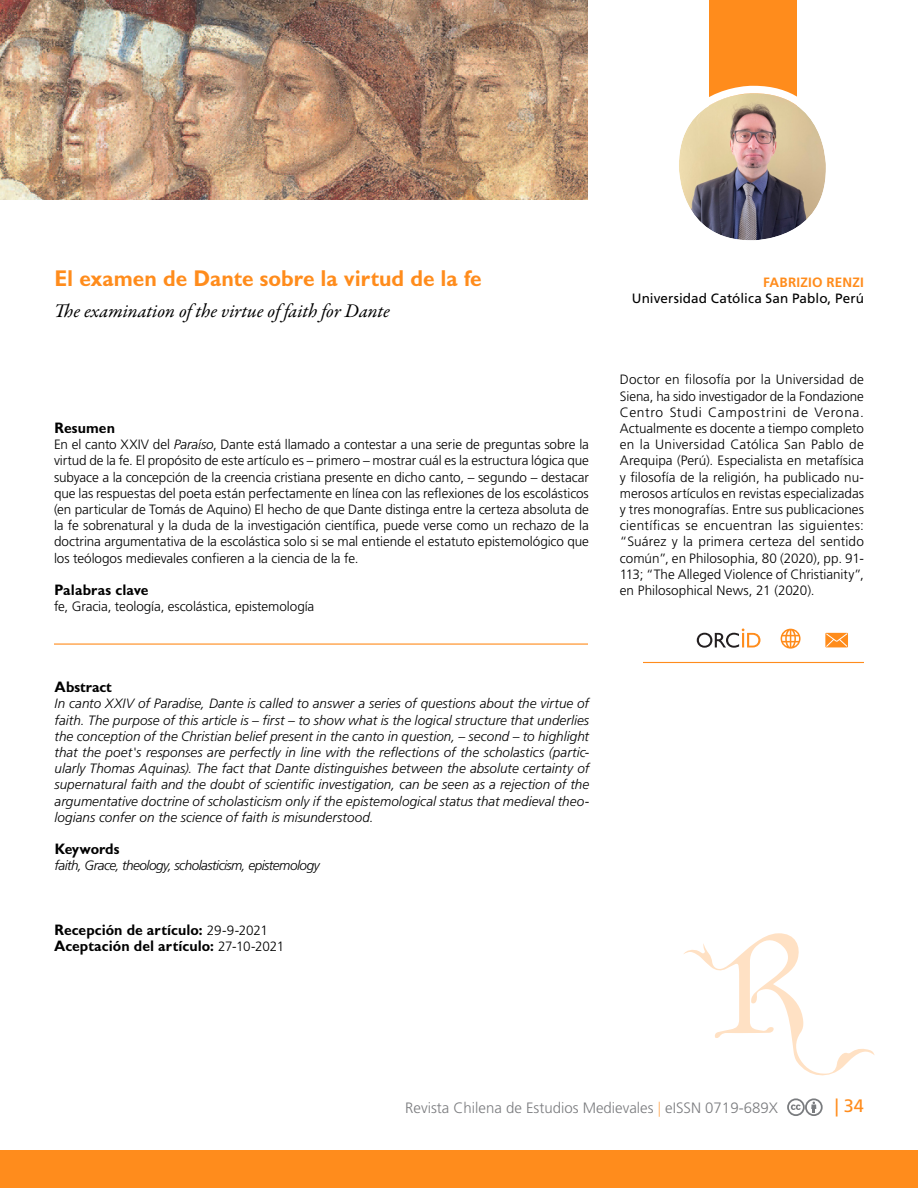
<style>
.page{position:relative;width:918px;height:1188px;background:#fff}
.page>*{position:absolute;margin:0;border:0;box-sizing:border-box;transform-origin:0 0}
.t1{font:700 22.5px "Gill Sans Display MT Pro";color:#ff8c1c}
.t2{font:italic 19.5px "Garamond Premr Pro";color:#000}
.t3{font:18px "Frutiger LT Std";color:#ff8c1c}
.t4{font:700 15px/16.2px "Gill Sans Display MT Pro";letter-spacing:.005em;color:#000}
.t5{font:300 15px "Frutiger LT Std";color:#7b7c7f}
.t6{font:700 15px "Gill Sans Display MT Pro";letter-spacing:-.015em;color:#000}
.t7{font:300 13.5px/16.2px "Frutiger LT Std";letter-spacing:-.005em;color:#000;text-align:justify}
.t8{font:italic 300 13.5px/16.2px "Frutiger LT Std";letter-spacing:-.015em;color:#000;text-align:justify}
.t9{font:italic 300 13.5px "Frutiger LT Std";letter-spacing:-.035em;color:#000}
.t10{font:13.5px "Frutiger LT Std";letter-spacing:.005em;color:#000}
.t11{font:700 13.5px "Frutiger LT Std";letter-spacing:.015em;color:#ff8c1c}
.s1{font-style:italic}
.s2{font-family:"Frutiger LT Std";font-weight:300;font-size:13.5px}
.s3{color:#ffb770}
</style>
<div class="page">
<svg style="left:684px;top:933px;width:191px;height:143px"></svg>
<div style="left:709px;top:0;width:87px;height:140px;background:#ff8c1c"></div>
<div style="left:0;top:1151px;width:918px;height:37px;background:#ff8c1c"></div>
<hr style="left:54px;top:644px;width:534px;height:1px;background:#ff8c1c">
<svg style="left:787px;top:1098px;width:36px;height:18px"></svg>
<img style="left:680px;top:93px;width:144px;height:146px">
<div style="left:671px;top:86px;width:162px;height:162px;border:8px solid #fff;border-radius:76px"></div>
<img style="left:0;top:0;width:588px;height:200px">
<hr style="left:643px;top:662px;width:221px;height:1px;background:#ff8c1c">
<svg style="left:825px;top:633px;width:23px;height:14px"></svg>
<svg style="left:826px;top:633px;width:22px;height:14px"></svg>
<svg style="left:781px;top:629px;width:20px;height:20px"></svg>
<svg style="left:697px;top:628px;width:63px;height:20px"></svg>
<h1 class="t1" style="left:54px;top:265px;width:429px">El examen de Dante sobre la virtud de la fe</h1>
<h2 class="t2" style="left:54px;top:299px;width:337px">The examination of the virtue of faith for Dante</h2>
<p class="t4" style="left:54px;top:420px;width:63px">Resumen</p>
<p class="t7" style="left:54px;top:437px;width:536px">En el canto XXIV del <span class="s1">Paraíso</span>, Dante está llamado a contestar a una serie de preguntas sobre la virtud de la fe. El propósito de este artículo es – primero – mostrar cuál es la estructura lógica que subyace a la concepción de la creencia cristiana presente en dicho canto, – segundo – destacar que las respuestas del poeta están perfectamente en línea con las reflexiones de los escolásticos (en particular de Tomás de Aquino) El hecho de que Dante distinga entre la certeza absoluta de la fe sobrenatural y la duda de la investigación científica, puede verse como un rechazo de la doctrina argumentativa de la escolástica solo si se mal entiende el estatuto epistemológico que los teólogos medievales confieren a la ciencia de la fe.</p>
<p class="t4" style="left:54px;top:582px;width:96px">Palabras clave</p>
<p class="t7" style="left:54px;top:599px;width:262px">fe, Gracia, teología, escolástica, epistemología</p>
<p class="t4" style="left:55px;top:679px;width:59px">Abstract</p>
<p class="t8" style="left:55px;top:696px;width:536px">In canto XXIV of Paradise, Dante is called to answer a series of questions about the virtue of faith. The purpose of this article is – first – to show what is the logical structure that underlies the conception of the Christian belief present in the canto in question, – second – to highlight that the poet's responses are perfectly in line with the reflections of the scholastics (partic&shy;ularly Thomas Aquinas). The fact that Dante distinguishes between the absolute certainty of supernatural faith and the doubt of scientific investigation, can be seen as a rejection of the argumentative doctrine of scholasticism only if the epistemological status that medieval theo&shy;logians confer on the science of faith is misunderstood.</p>
<p class="t6" style="left:55px;top:840px;width:66px">Keywords</p>
<p class="t9" style="left:55px;top:858px;width:267px">faith, Grace, theology, scholasticism, epistemology</p>
<p class="t4" style="left:54px;top:922px;width:232px">Recepción de artículo: <span class="s2">29-9-2021<br></span>Aceptación del artículo: <span class="s2">27-10-2021</span></p>
<p class="t11" style="left:763px;top:274px;width:102px">FABRIZIO RENZI</p>
<p class="t10" style="left:632px;top:291px;width:234px">Universidad Católica San Pablo, Perú</p>
<p class="t7" style="left:620px;top:372px;width:246px">Doctor en filosofía por la Universidad de Siena, ha sido investigador de la Fondazione Centro Studi Campostrini de Verona.<br>Actualmente es docente a tiempo completo en la Universidad Católica San Pablo de Arequipa (Perú). Especialista en metafísica y filosofía de la religión, ha publicado nu&shy;merosos artículos en revistas especializadas y tres monografías. Entre sus publicaciones científicas se encuentran las siguientes: “Suárez y la primera certeza del sentido común”, en Philosophia, 80 (2020), pp. 91- 113; “The Alleged Violence of Christianity”, en Philosophical News, 21 (2020).</p>
<p class="t5" style="left:405px;top:1100px;width:374px">Revista Chilena de Estudios Medievales <span class="s3">|</span> eISSN 0719-689X</p>
<h3 class="t3" style="left:835px;top:1095px;width:31px">| 34</h3>
</div>
